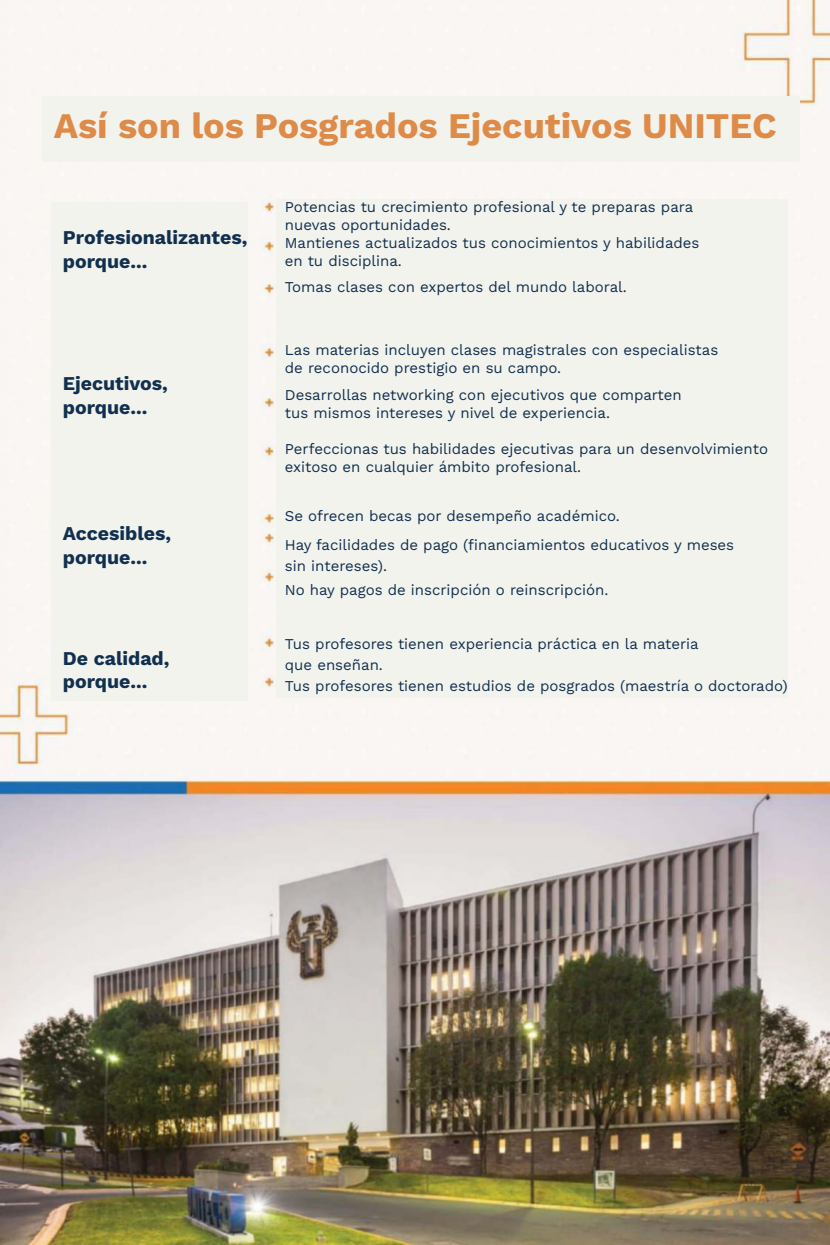
<style>
.page{position:relative;width:830px;height:1245px;background:#fff}
.page>*{position:absolute;margin:0;border:0;box-sizing:border-box;transform-origin:0 0}
.t1{font:700 36px "Work Sans";color:#de8b49}
.t2{font:700 19.5px/23.4px "Work Sans";color:#11304f}
.t3{font:15px/18px "Work Sans";color:#11304f}
</style>
<div class="page">
<img style="left:0;top:0;width:829px;height:1244px">
<div style="left:42px;top:96px;width:757px;height:66px;background:#f3f3ed"></div>
<div style="left:51px;top:202px;width:196px;height:498px;background:#f3f3ed"></div>
<div style="left:276px;top:199px;width:510px;height:498px;background:#f3f3ed"></div>
<h1 class="t1" style="left:54px;top:98px;width:724px">Así son los Posgrados Ejecutivos UNITEC</h1>
<h2 class="t2" style="left:63px;top:225px;width:186px">Profesionalizantes, porque...</h2>
<h2 class="t2" style="left:63px;top:371px;width:107px">Ejecutivos, porque...</h2>
<h2 class="t2" style="left:63px;top:521px;width:110px">Accesibles, porque...</h2>
<h2 class="t2" style="left:63px;top:645px;width:108px">De calidad, porque...</h2>
<p class="t3" style="left:285px;top:197px;width:416px">Potencias tu crecimiento profesional y te preparas para nuevas oportunidades.<br>Mantienes actualizados tus conocimientos y habilidades en tu disciplina.</p>
<p class="t3" style="left:285px;top:277px;width:343px">Tomas clases con expertos del mundo laboral.</p>
<p class="t3" style="left:285px;top:340px;width:434px">Las materias incluyen clases magistrales con especialistas de reconocido prestigio en su campo.</p>
<p class="t3" style="left:285px;top:385px;width:398px">Desarrollas networking con ejecutivos que comparten tus mismos intereses y nivel de experiencia.</p>
<p class="t3" style="left:285px;top:439px;width:484px">Perfeccionas tus habilidades ejecutivas para un desenvolvimiento exitoso en cualquier ámbito profesional.</p>
<p class="t3" style="left:285px;top:501px;width:450px;line-height:28.5px">Se ofrecen becas por desempeño académico.<br>Hay facilidades de pago (financiamientos educativos y meses</p>
<p class="t3" style="left:285px;top:553px;width:325px;line-height:24px">sin intereses).<br>No hay pagos de inscripción o reinscripción.</p>
<p class="t3" style="left:285px;top:632px;width:504px;line-height:21px">Tus profesores tienen experiencia práctica en la materia<br>que enseñan.<br>Tus profesores tienen estudios de posgrados (maestría o doctorado)</p>
</div>
